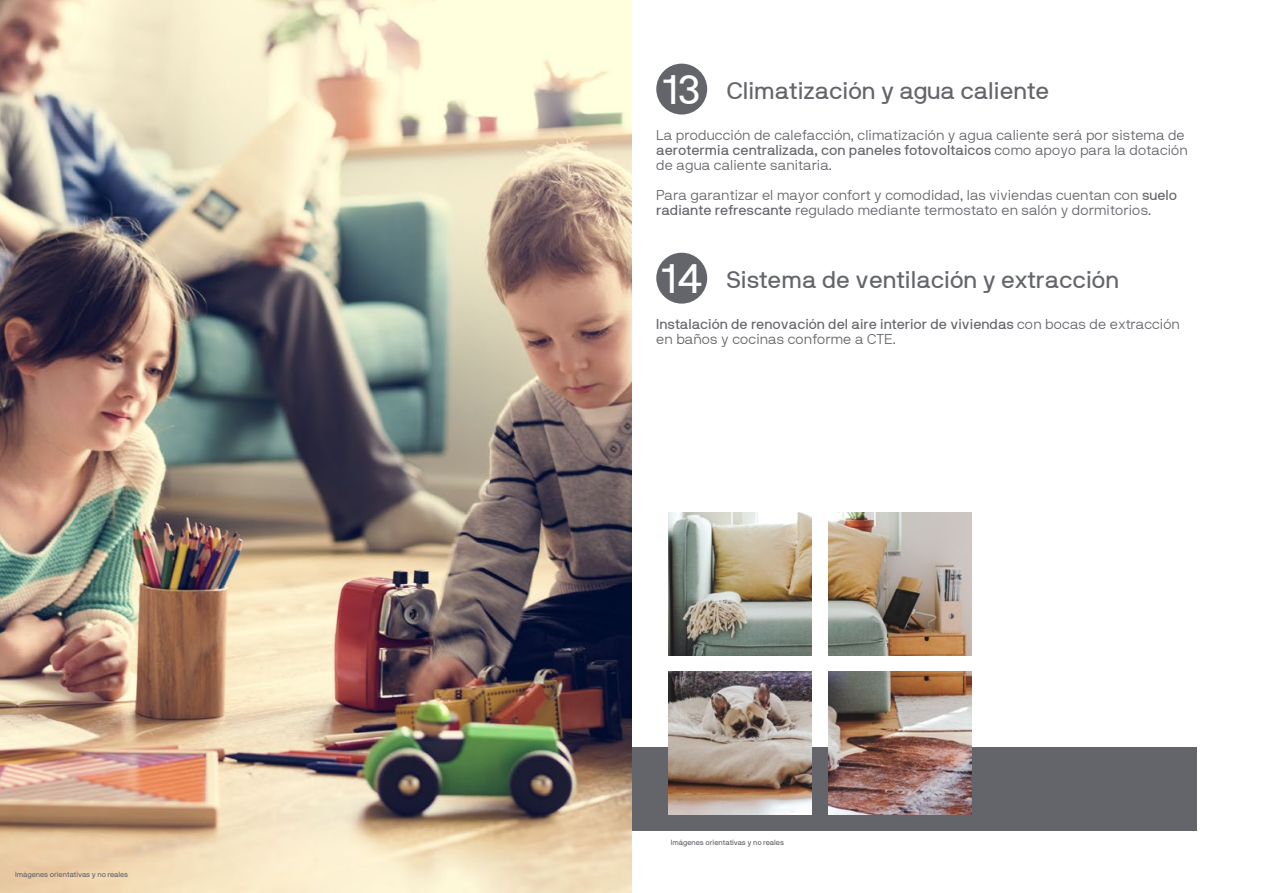
<style>
.page{position:relative;width:1263px;height:893px;background:#fff}
.page>*{position:absolute;margin:0;border:0;box-sizing:border-box;transform-origin:0 0}
.t1{font:24px "NB International Regular Webfont";color:#63656a}
.t2{font:14.25px/30px "NB International Light Webfont";color:#63656a}
.t3{font:14.25px "NB International Regular Webfont";color:#63656a}
.t4{font:7.5px "NB International Pro";color:#63656a}
.s1{font-size:41.1px;color:#fff}
.s2{font-family:"NB International Light Webfont"}
.s3{font-family:"NB International Regular Webfont"}
</style>
<div class="page">
<div style="left:628px;top:747px;width:569px;height:83px;background:#63656a"></div>
<div style="left:656px;top:64px;width:51px;height:51px;background:#63656a;border-radius:50%"></div>
<img style="left:0;top:0;width:631px;height:893px">
<div style="left:656px;top:253px;width:51px;height:51px;background:#63656a;border-radius:50%"></div>
<img style="left:829px;top:671px;width:143px;height:143px">
<img style="left:669px;top:671px;width:143px;height:143px">
<img style="left:829px;top:513px;width:143px;height:143px">
<img style="left:668px;top:513px;width:143px;height:143px">
<p class="t4" style="left:15px;top:870px;width:115px">Imágenes orientativas y no reales</p>
<h1 class="t1" style="left:663px;top:77px;width:388px"><span class="s1">13</span> Climatización y agua caliente</h1>
<p class="t2" style="left:656px;top:120px;width:530px">La producción de calefacción, climatización y agua caliente será por sistema de</p>
<p class="t3" style="left:656px;top:142px;width:533px">aerotermia centralizada, con paneles fotovoltaicos <span class="s2">como apoyo para la dotación</span></p>
<p class="t2" style="left:656px;top:150px;width:522px">de agua caliente sanitaria.<br>Para garantizar el mayor confort y comodidad, las viviendas cuentan con <span class="s3">suelo</span></p>
<p class="t2" style="left:656px;top:195px;width:497px"><span class="s3">radiante refrescante</span> regulado mediante termostato en salón y dormitorios.</p>
<h1 class="t1" style="left:662px;top:266px;width:459px"><span class="s1">14</span> Sistema de ventilación y extracción</h1>
<p class="t3" style="left:656px;top:316px;width:525px">Instalación de renovación del aire interior de viviendas <span class="s2">con bocas de extracción</span></p>
<p class="t2" style="left:656px;top:324px;width:241px">en baños y cocinas conforme a CTE.</p>
<p class="t4" style="left:671px;top:838px;width:115px">Imágenes orientativas y no reales</p>
</div>
